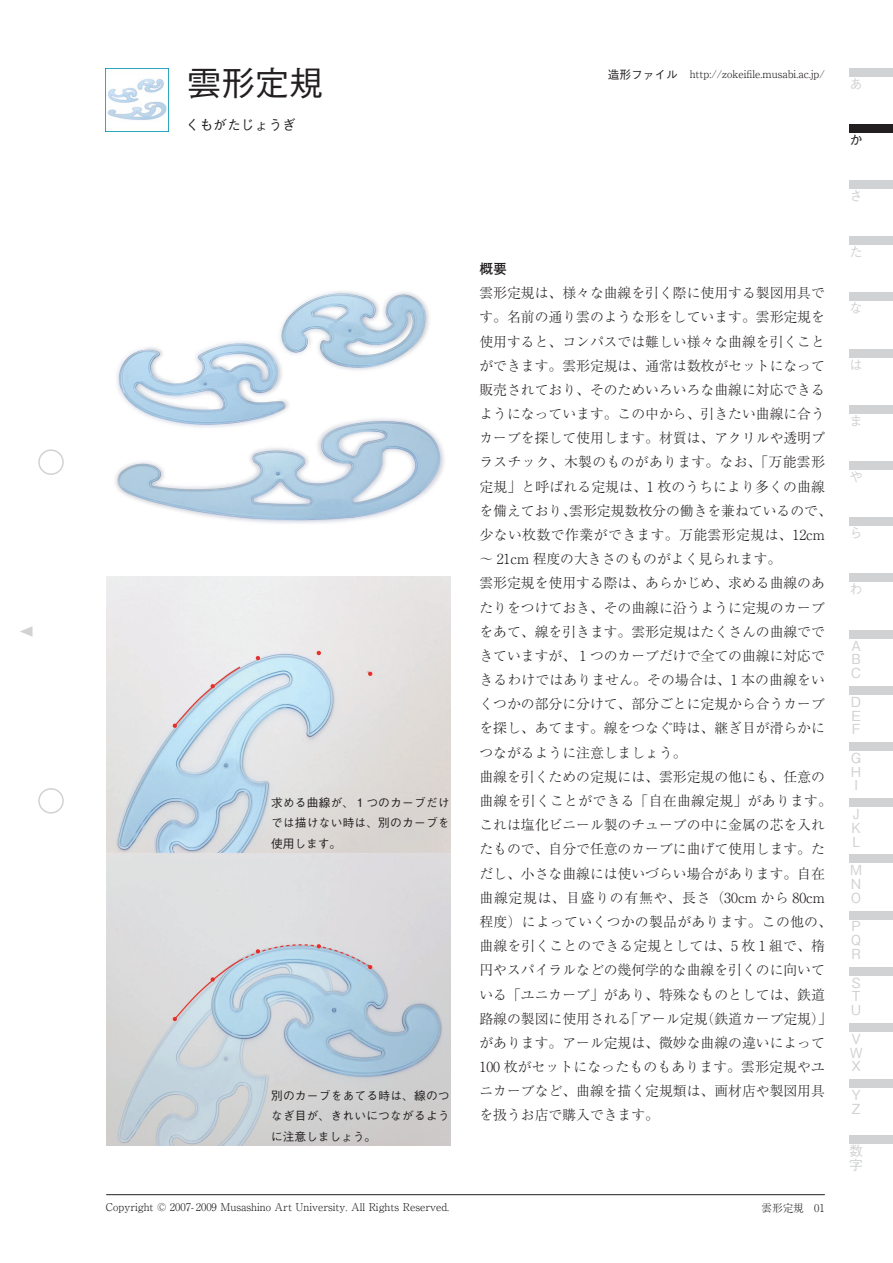
<style>
.page{position:relative;width:893px;height:1263px;background:#fff}
.page>*{position:absolute;margin:0;border:0;box-sizing:border-box;transform-origin:0 0}
.t1{font:500 34.05px "Gothic BBB Pro";color:#231f20}
.t2{font:300 13.8px/24.2px "Ryumin Pro";color:#231f20}
.t3{font:300 13.8px "Ryumin Pro";letter-spacing:.025em;color:#231f20}
.t4{font:500 13.8px/13.8px "Gothic BBB Pro";color:#d1d2d4;text-align:justify}
.t5{font:300 13.8px "Ryumin Pro";letter-spacing:.055em;color:#231f20}
.t6{font:500 13.8px "Gothic BBB Pro";color:#231f20}
.t7{font:700 13.8px "Futo Go B101 Pro";color:#231f20}
.t8{font:500 11.7px/20.4px "Gothic BBB Pro";letter-spacing:.02em;color:#231f20;text-align:justify}
.t9{font:300 10.65px "Ryumin Pro";color:#231f20}
.s1{font-family:"Gothic BBB Pro";font-weight:500;font-size:11.7px}
</style>
<div class="page">
<div style="left:38px;top:449px;width:26px;height:26px;border:2px solid #d1d2d4;border-radius:50%"></div>
<div style="left:38px;top:788px;width:26px;height:25px;border:2px solid #d1d2d4;border-radius:50%"></div>
<svg style="left:20px;top:626px;width:13px;height:11px"></svg>
<div style="left:849px;top:1135px;width:44px;height:9px;background:#d1d2d4"></div>
<div style="left:849px;top:1079px;width:44px;height:9px;background:#d1d2d4"></div>
<div style="left:849px;top:1023px;width:44px;height:8px;background:#d1d2d4"></div>
<div style="left:849px;top:967px;width:44px;height:8px;background:#d1d2d4"></div>
<div style="left:849px;top:911px;width:44px;height:8px;background:#d1d2d4"></div>
<div style="left:849px;top:854px;width:44px;height:9px;background:#d1d2d4"></div>
<div style="left:849px;top:798px;width:44px;height:9px;background:#d1d2d4"></div>
<div style="left:849px;top:742px;width:44px;height:9px;background:#d1d2d4"></div>
<div style="left:849px;top:686px;width:44px;height:9px;background:#d1d2d4"></div>
<div style="left:849px;top:630px;width:44px;height:8px;background:#d1d2d4"></div>
<div style="left:849px;top:574px;width:44px;height:8px;background:#d1d2d4"></div>
<div style="left:849px;top:517px;width:44px;height:9px;background:#d1d2d4"></div>
<div style="left:849px;top:461px;width:44px;height:9px;background:#d1d2d4"></div>
<div style="left:849px;top:405px;width:44px;height:9px;background:#d1d2d4"></div>
<div style="left:849px;top:349px;width:44px;height:8px;background:#d1d2d4"></div>
<div style="left:849px;top:293px;width:44px;height:8px;background:#d1d2d4"></div>
<div style="left:849px;top:237px;width:44px;height:8px;background:#d1d2d4"></div>
<div style="left:849px;top:180px;width:44px;height:9px;background:#d1d2d4"></div>
<div style="left:849px;top:68px;width:44px;height:9px;background:#d1d2d4"></div>
<hr style="left:106px;top:1194px;width:719px;height:1px;background:#231f20">
<div style="left:849px;top:124px;width:44px;height:9px;background:#231f20"></div>
<img style="left:106px;top:68px;width:62px;height:63px">
<img style="left:115px;top:291px;width:330px;height:233px">
<img style="left:106px;top:576px;width:345px;height:569px">
<p class="t1" style="left:187px;top:56px;width:138px">雲形定規</p>
<p class="t6" style="left:186px;top:114px;width:112px">くもがたじょうぎ</p>
<p class="t8" style="left:271px;top:790px;width:180px">求める曲線が、１つのカーブだけでは描けない時は、別のカーブを使用します。</p>
<p class="t8" style="left:271px;top:1084px;width:180px">別のカーブをあてる時は、線のつなぎ目が、きれいにつながるように注意しましょう。</p>
<p class="t9" style="left:106px;top:1199px;width:345px">Copyright © 2007- 2009 Musashino Art University. All Rights Reserved.</p>
<p class="t7" style="left:479px;top:258px;width:29px">概要</p>
<p class="t9" style="left:608px;top:66px;width:218px"><span class="s1">造形ファイル　</span>http://zokeifile.musabi.ac j p. /</p>
<p class="t2" style="left:479px;top:280px;width:347px">雲形定規は、様々な曲線を引く際に使用する製図用具で</p>
<p class="t2" style="left:479px;top:304px;width:347px">す。名前の通り雲のような形をしています。雲形定規を</p>
<p class="t2" style="left:479px;top:328px;width:347px">使用すると、コンパスでは難しい様々な曲線を引くこと</p>
<p class="t2" style="left:479px;top:352px;width:347px">ができます。雲形定規は、通常は数枚がセットになって</p>
<p class="t2" style="left:479px;top:376px;width:347px">販売されており、そのためいろいろな曲線に対応できる</p>
<p class="t2" style="left:479px;top:401px;width:347px">ようになっています。この中から、引きたい曲線に合う</p>
<p class="t2" style="left:479px;top:425px;width:347px">カーブを探して使用します。材質は、アクリルや透明プ</p>
<p class="t3" style="left:479px;top:451px;width:347px">ラスチック、木製のものがあります。なお、「万能雲形</p>
<p class="t2" style="left:479px;top:473px;width:347px">定規」と呼ばれる定規は、1 枚のうちにより多くの曲線</p>
<p class="t2" style="left:569px;top:497px;width:264px">雲形定規数枚分の働きを兼ねているので、</p>
<p class="t2" style="left:479px;top:497px;width:347px">を備えており、<br>少ない枚数で作業ができます。万能雲形定規は、12cm〜 21cm 程度の大きさのものがよく見られます。</p>
<p class="t2" style="left:479px;top:570px;width:347px;text-align:justify">雲形定規を使用する際は、あらかじめ、求める曲線のあたりをつけておき、その曲線に沿うように定規のカーブをあて、線を引きます。雲形定規はたくさんの曲線でできていますが、１つのカーブだけで全ての曲線に対応できるわけではありません。その場合は、1 本の曲線をいくつかの部分に分けて、部分ごとに定規から合うカーブを探し、あてます。線をつなぐ時は、継ぎ目が滑らかにつながるように注意しましょう。</p>
<p class="t2" style="left:479px;top:763px;width:347px">曲線を引くための定規には、雲形定規の他にも、任意の</p>
<p class="t3" style="left:479px;top:790px;width:354px">曲線を引くことができる「自在曲線定規」があります。</p>
<p class="t2" style="left:479px;top:812px;width:347px">これは塩化ビニール製のチューブの中に金属の芯を入れ</p>
<p class="t2" style="left:479px;top:836px;width:347px">たもので、自分で任意のカーブに曲げて使用します。た</p>
<p class="t2" style="left:479px;top:860px;width:347px">だし、小さな曲線には使いづらい場合があります。自在</p>
<p class="t5" style="left:479px;top:887px;width:347px">曲線定規は、目盛りの有無や、長さ（30cm から 80cm</p>
<p class="t3" style="left:479px;top:911px;width:354px">程度）によっていくつかの製品があります。この他の、</p>
<p class="t2" style="left:479px;top:933px;width:347px">曲線を引くことのできる定規としては、5 枚 1 組で、楕</p>
<p class="t2" style="left:479px;top:957px;width:347px">円やスパイラルなどの幾何学的な曲線を引くのに向いて</p>
<p class="t2" style="left:479px;top:981px;width:347px">いる「ユニカーブ」があり、特殊なものとしては、鉄道</p>
<p class="t2" style="left:701px;top:1005px;width:133px">（鉄道カーブ定規「(</p>
<p class="t2" style="left:479px;top:1005px;width:347px">路線の製図に使用される<br>があります。アール定規は、微妙な曲線の違いによって<br>100枚がセットになったものもあります。雲形定規やユニカーブなど、曲線を描く定規類は、画材店や製図用具を扱うお店で購入できます。</p>
<p class="t2" style="left:625px;top:1005px;width:84px">「アール定規</p>
<p class="t9" style="left:761px;top:1199px;width:44px">雲形定規</p>
<p class="t9" style="left:814px;top:1199px;width:12px">01</p>
<p class="t4" style="left:849px;top:75px;width:13px">あ</p>
<p class="t6" style="left:849px;top:129px;width:14px">か</p>
<p class="t4" style="left:849px;top:187px;width:12px">さ</p>
<p class="t4" style="left:849px;top:244px;width:14px">た</p>
<p class="t4" style="left:849px;top:300px;width:14px">な</p>
<p class="t4" style="left:849px;top:356px;width:14px">は</p>
<p class="t4" style="left:849px;top:412px;width:13px">ま</p>
<p class="t4" style="left:849px;top:468px;width:14px">や</p>
<p class="t4" style="left:849px;top:524px;width:13px">ら</p>
<p class="t4" style="left:849px;top:580px;width:14px">わ</p>
<p class="t4" style="left:851px;top:637px;width:12px">A B C</p>
<p class="t4" style="left:851px;top:693px;width:12px">D E F</p>
<p class="t4" style="left:851px;top:749px;width:12px">G H I</p>
<p class="t4" style="left:851px;top:805px;width:11px">J K L</p>
<p class="t4" style="left:850px;top:861px;width:14px">M N O</p>
<p class="t4" style="left:851px;top:918px;width:12px">P Q R</p>
<p class="t4" style="left:851px;top:974px;width:12px">S T U</p>
<p class="t4" style="left:850px;top:1030px;width:15px;text-align:left">V<br>W<br>X</p>
<p class="t4" style="left:851px;top:1086px;width:11px">Y<br>Z</p>
<p class="t4" style="left:849px;top:1142px;width:15px">数字</p>
</div>
